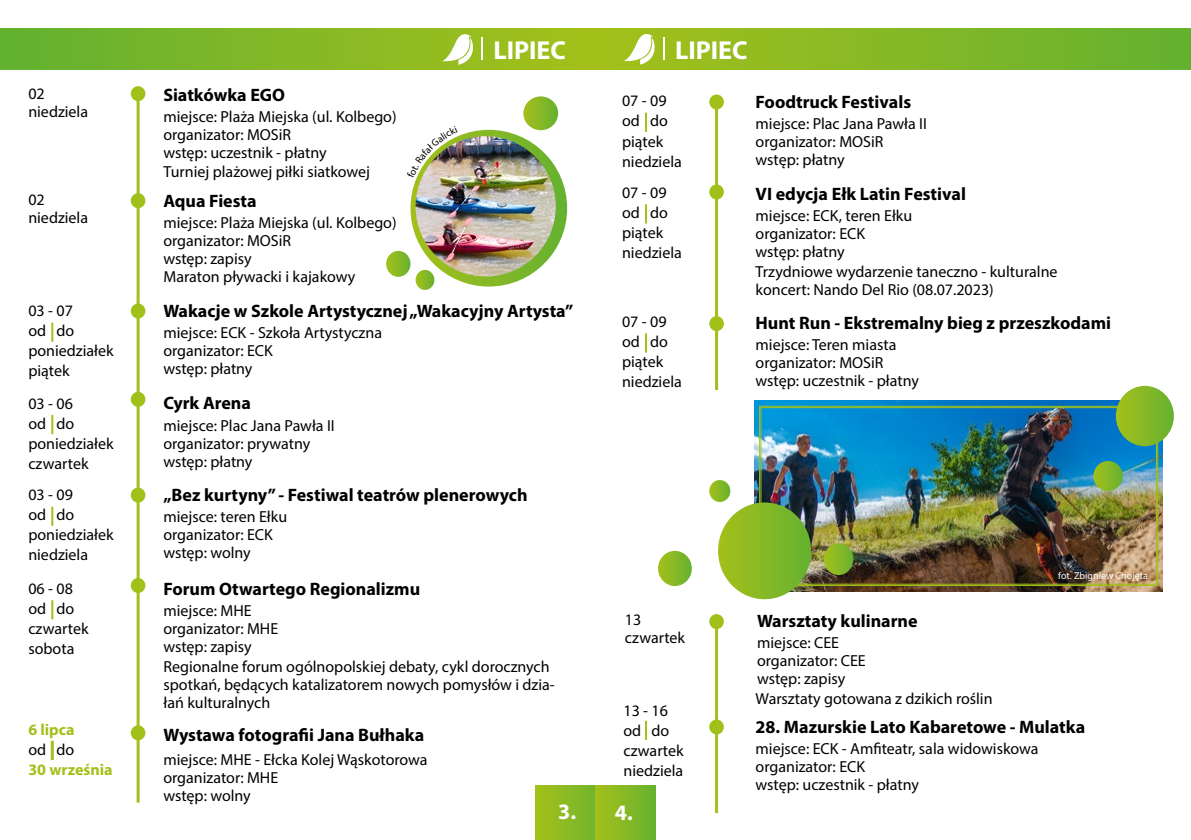
<style>
.page{position:relative;width:1191px;height:840px;background:#fff}
.page>*{position:absolute;margin:0;border:0;box-sizing:border-box;transform-origin:0 0}
.t1{font:700 26px "Myriad Pro";color:#fff}
.t2{font:700 22px "Myriad Pro";color:#fff}
.t3{font:700 18px "Myriad Pro";color:#000}
.t4{font:16px/18px "Myriad Pro";color:#000}
.t5{font:700 16px "Myriad Pro";color:#a2c01a}
.t6{font:10px "Myriad Pro";color:#fff}
</style>
<div class="page">
<div style="left:0;top:28px;width:614px;height:41px;background:linear-gradient(to right,#63b131,#a7c01a)"></div>
<hr style="left:137px;top:89px;width:3px;height:713px;background:#a2c01a">
<div style="left:131px;top:86px;width:14px;height:15px;background:#a2c01a;border-radius:50%"></div>
<div style="left:131px;top:193px;width:14px;height:15px;background:#a2c01a;border-radius:50%"></div>
<div style="left:131px;top:303px;width:14px;height:15px;background:#a2c01a;border-radius:50%"></div>
<div style="left:131px;top:391px;width:14px;height:15px;background:#a2c01a;border-radius:50%"></div>
<div style="left:131px;top:487px;width:14px;height:15px;background:#a2c01a;border-radius:50%"></div>
<div style="left:131px;top:577px;width:14px;height:15px;background:#a2c01a;border-radius:50%"></div>
<div style="left:131px;top:725px;width:14px;height:15px;background:#a2c01a;border-radius:50%"></div>
<svg style="left:535px;top:785px;width:60px;height:54px;background:#8cba22"></svg>
<svg style="left:442px;top:33px;width:31px;height:32px"></svg>
<hr style="left:481px;top:37px;width:2px;height:23px;background:#fff">
<div style="left:595px;top:28px;width:596px;height:41px;background:linear-gradient(to right,#a5c01b,#65b130)"></div>
<hr style="left:715px;top:98px;width:3px;height:292px;background:#a2c01a">
<hr style="left:715px;top:616px;width:3px;height:196px;background:#a2c01a">
<div style="left:709px;top:94px;width:15px;height:15px;background:#a2c01a;border-radius:50%"></div>
<div style="left:709px;top:184px;width:15px;height:15px;background:#a2c01a;border-radius:50%"></div>
<div style="left:709px;top:316px;width:15px;height:15px;background:#a2c01a;border-radius:50%"></div>
<div style="left:709px;top:613px;width:15px;height:15px;background:#a2c01a;border-radius:50%"></div>
<div style="left:709px;top:719px;width:15px;height:15px;background:#a2c01a;border-radius:50%"></div>
<div style="left:595px;top:784px;width:60px;height:55px;background:linear-gradient(to right,#a5c01a,#67b22f)"></div>
<svg style="left:624px;top:33px;width:31px;height:32px"></svg>
<hr style="left:663px;top:37px;width:2px;height:23px;background:#fff">
<svg style="left:410px;top:130px;width:157px;height:156px;background:#7fb72d"></svg>
<svg style="left:51px;top:322px;width:2px;height:19px"></svg>
<hr style="left:51px;top:740px;width:3px;height:19px;background:#a2c01a">
<svg style="left:51px;top:415px;width:2px;height:19px"></svg>
<svg style="left:51px;top:506px;width:2px;height:19px"></svg>
<svg style="left:51px;top:600px;width:2px;height:19px"></svg>
<img style="left:415px;top:136px;width:141px;height:140px;border-radius:70px">
<svg style="left:523px;top:96px;width:35px;height:34px"></svg>
<svg style="left:386px;top:251px;width:48px;height:39px"></svg>
<svg style="left:645px;top:113px;width:2px;height:19px"></svg>
<svg style="left:645px;top:204px;width:2px;height:19px"></svg>
<svg style="left:645px;top:333px;width:2px;height:19px"></svg>
<svg style="left:645px;top:720px;width:2px;height:19px"></svg>
<img style="left:754px;top:400px;width:408px;height:191px">
<svg style="left:709px;top:480px;width:21px;height:21px"></svg>
<svg style="left:658px;top:550px;width:34px;height:35px"></svg>
<img style="left:758px;top:405px;width:400px;height:181px">
<div style="left:761px;top:407px;width:395px;height:177px;border:1px solid #a2c01a"></div>
<svg style="left:1115px;top:385px;width:58px;height:61px;background:#8dbd51"></svg>
<svg style="left:718px;top:502px;width:93px;height:97px;background:#90b845"></svg>
<svg style="left:416px;top:136px;width:42px;height:42px"></svg>
<p class="t4" style="left:28px;top:85px;width:61px">02 niedziela</p>
<p class="t4" style="left:28px;top:190px;width:61px">02 niedziela</p>
<p class="t4" style="left:28px;top:300px;width:87px;line-height:20px">03 - 07<br>od do poniedziałek piątek</p>
<p class="t4" style="left:28px;top:393px;width:87px;line-height:20px">03 - 06<br>od do poniedziałek czwartek</p>
<p class="t4" style="left:28px;top:484px;width:87px;line-height:20px">03 - 09<br>od do poniedziałek niedziela</p>
<p class="t4" style="left:28px;top:578px;width:62px;line-height:20px">06 - 08 od do czwartek sobota</p>
<p class="t5" style="left:28px;top:718px;width:48px">6 lipca</p>
<p class="t4" style="left:28px;top:740px;width:47px">od do</p>
<p class="t5" style="left:28px;top:758px;width:86px">30 września</p>
<p class="t3" style="left:163px;top:83px;width:123px">Siatkówka EGO</p>
<p class="t4" style="left:163px;top:107px;width:235px">miejsce: Plaża Miejska (ul. Kolbego) organizator: MOSiR<br>wstęp: uczestnik - płatny</p>
<p class="t4" style="left:163px;top:162px;width:208px">Turniej plażowej piłki siatkowej</p>
<p class="t3" style="left:163px;top:189px;width:95px">Aqua Fiesta</p>
<p class="t4" style="left:163px;top:213px;width:235px">miejsce: Plaża Miejska (ul. Kolbego) organizator: MOSiR<br>wstęp: zapisy</p>
<p class="t4" style="left:163px;top:268px;width:193px">Maraton pływacki i kajakowy</p>
<h1 class="t1" style="left:493px;top:33px;width:74px">LIPIEC</h1>
<p class="t3" style="left:163px;top:299px;width:411px">Wakacje w Szkole Artystycznej „Wakacyjny Artysta”</p>
<p class="t4" style="left:163px;top:323px;width:220px">miejsce: ECK - Szkoła Artystyczna organizator: ECK<br>wstęp: płatny</p>
<p class="t3" style="left:163px;top:391px;width:89px">Cyrk Arena</p>
<p class="t4" style="left:163px;top:416px;width:173px">miejsce: Plac Jana Pawła II organizator: prywatny wstęp: płatny</p>
<p class="t3" style="left:163px;top:483px;width:366px">„Bez kurtyny” - Festiwal teatrów plenerowych</p>
<p class="t4" style="left:163px;top:507px;width:125px">miejsce: teren Ełku organizator: ECK wstęp: wolny</p>
<p class="t3" style="left:163px;top:576px;width:258px">Forum Otwartego Regionalizmu</p>
<p class="t4" style="left:163px;top:601px;width:116px">miejsce: MHE organizator: MHE wstęp: zapisy</p>
<p class="t4" style="left:163px;top:656px;width:393px">Regionalne forum ogólnopolskiej debaty, cykl dorocznych spotkań, będących katalizatorem nowych pomysłów i dzia&shy;łań kulturalnych</p>
<p class="t3" style="left:163px;top:723px;width:262px">Wystawa fotografii Jana Bułhaka</p>
<p class="t4" style="left:163px;top:750px;width:266px">miejsce: MHE - Ełcka Kolej Wąskotorowa organizator: MHE<br>wstęp: wolny</p>
<h2 class="t2" style="left:558px;top:796px;width:19px">3.</h2>
<h1 class="t1" style="left:675px;top:33px;width:74px">LIPIEC</h1>
<p class="t4" style="left:622px;top:91px;width:61px;line-height:20px">07 - 09 od do piątek niedziela</p>
<p class="t4" style="left:622px;top:182px;width:61px;line-height:20px">07 - 09 od do piątek niedziela</p>
<p class="t4" style="left:622px;top:311px;width:61px;line-height:20px">07 - 09 od do piątek niedziela</p>
<p class="t3" style="left:755px;top:90px;width:157px">Foodtruck Festivals</p>
<p class="t4" style="left:755px;top:114px;width:173px">miejsce: Plac Jana Pawła II organizator: MOSiR wstęp: płatny</p>
<p class="t3" style="left:755px;top:182px;width:212px">VI edycja Ełk Latin Festival</p>
<p class="t4" style="left:755px;top:206px;width:158px">miejsce: ECK, teren Ełku organizator: ECK wstęp: płatny</p>
<p class="t4" style="left:755px;top:262px;width:303px">Trzydniowe wydarzenie taneczno - kulturalne koncert: Nando Del Rio (08.07.2023)</p>
<p class="t3" style="left:755px;top:310px;width:357px">Hunt Run - Ekstremalny bieg z przeszkodami</p>
<p class="t4" style="left:755px;top:335px;width:165px">miejsce: Teren miasta organizator: MOSiR wstęp: uczestnik - płatny</p>
<p class="t4" style="left:625px;top:610px;width:62px">13 czwartek</p>
<p class="t4" style="left:623px;top:699px;width:62px;line-height:20px">13 - 16 od do czwartek niedziela</p>
<h2 class="t2" style="left:615px;top:797px;width:19px">4.</h2>
<p class="t3" style="left:757px;top:608px;width:162px">Warsztaty kulinarne</p>
<p class="t4" style="left:757px;top:633px;width:110px">miejsce: CEE organizator: CEE wstęp: zapisy</p>
<p class="t4" style="left:755px;top:688px;width:238px">Warsztaty gotowana z dzikich roślin</p>
<p class="t6" style="left:1058px;top:569px;width:91px">fot. Zbigniew Chojęta</p>
<p class="t3" style="left:755px;top:714px;width:331px">28. Mazurskie Lato Kabaretowe - Mulatka</p>
<p class="t4" style="left:755px;top:739px;width:284px">miejsce: ECK - Amfiteatr, sala widowiskowa organizator: ECK<br>wstęp: uczestnik - płatny</p>
</div>
